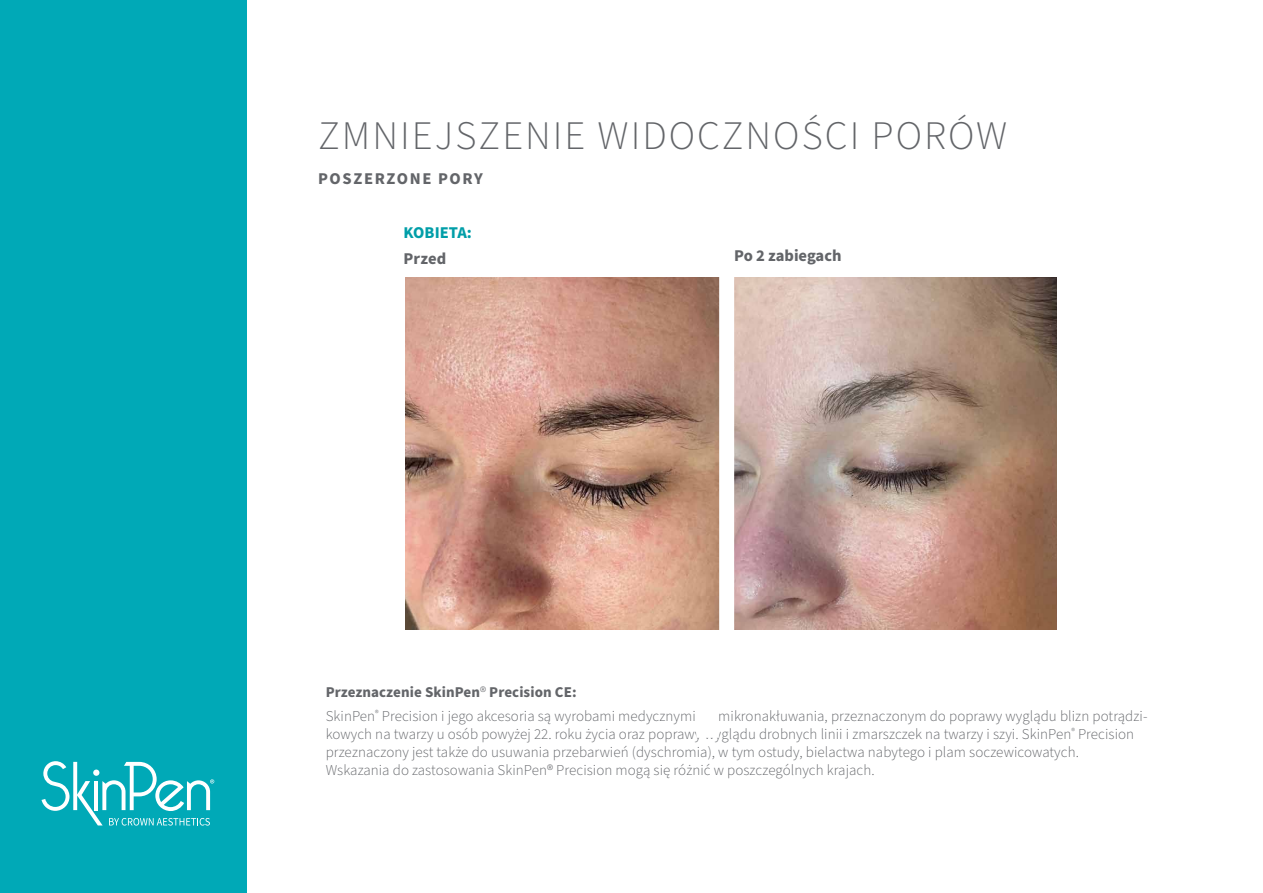
<style>
.page{position:relative;width:1263px;height:893px;background:#fff}
.page>*{position:absolute;margin:0;border:0;box-sizing:border-box;transform-origin:0 0}
.t1{font:300 40.5px "Source Sans Pro";letter-spacing:.05em;color:#636569}
.t2{font:700 16.5px "Source Sans Pro";letter-spacing:.01em;color:#636569}
.t3{font:700 16.5px "Source Sans Pro";letter-spacing:.1em;color:#636569}
.t4{font:700 16.5px "Source Sans Pro";color:#009ea8}
.t5{font:300 15px/18px "Source Sans Pro";letter-spacing:.005em;color:#636569}
.s1{font-weight:700}
</style>
<div class="page">
<div style="left:0;top:0;width:247px;height:893px;background:#00a9b7"></div>
<svg style="left:42px;top:761px;width:172px;height:65px"></svg>
<img style="left:405px;top:278px;width:652px;height:351px">
<div style="left:719px;top:233px;width:15px;height:446px;background:#fff"></div>
<h1 class="t1" style="left:318px;top:109px;width:690px">ZMNIEJSZENIE WIDOCZNOŚCI PORÓW</h1>
<p class="t3" style="left:318px;top:168px;width:166px">POSZERZONE PORY</p>
<p class="t4" style="left:404px;top:221px;width:70px">KOBIETA:</p>
<p class="t2" style="left:404px;top:248px;width:44px">Przed</p>
<p class="t2" style="left:734px;top:245px;width:109px">Po 2 zabiegach</p>
<p class="t5" style="left:326px;top:680px;width:823px;line-height:24.8px"><span class="s1">Przeznaczenie SkinPen</span>® <span class="s1">Precision CE:<br></span>SkinPen<sup>®</sup> Precision i jego akcesoria są wyrobami medycznymi do mikronakłuwania, przeznaczonym do poprawy wyglądu blizn potrądzi-</p>
<p class="t5" style="left:326px;top:726px;width:810px">kowych na twarzy u osób powyżej 22. roku życia oraz poprawy wyglądu drobnych linii i zmarszczek na twarzy i szyi. SkinPen<sup>®</sup> Precision przeznaczony jest także do usuwania przebarwień (dyschromia), w tym ostudy, bielactwa nabytego i plam soczewicowatych.<br>Wskazania do zastosowania SkinPen® Precision mogą się różnić w poszczególnych krajach.</p>
</div>
